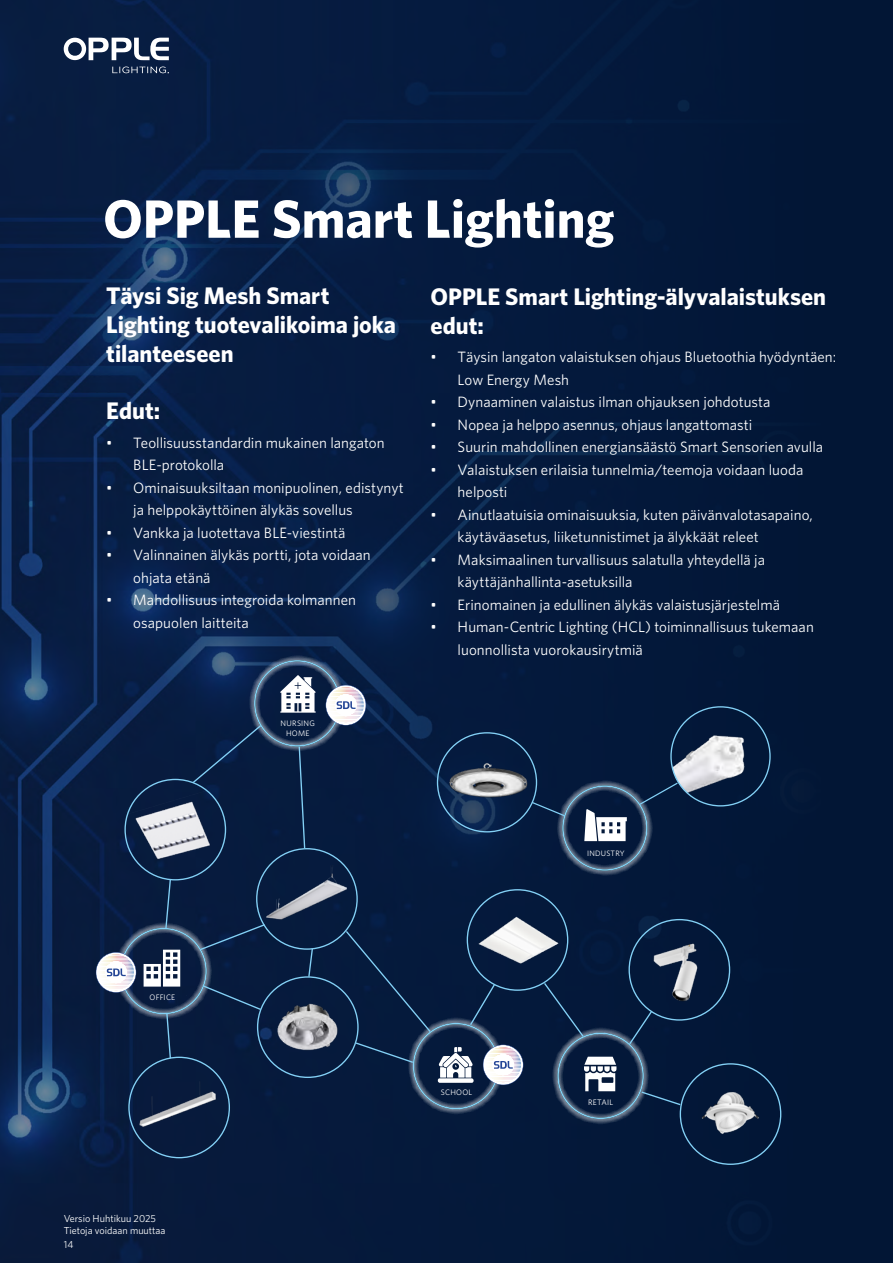
<style>
.page{position:relative;width:893px;height:1263px;background:#fff}
.page>*{position:absolute;margin:0;border:0;box-sizing:border-box;transform-origin:0 0}
.t1{font:700 54px "Whitney";color:#fff}
.t2{font:700 24px/28.8px "Whitney";letter-spacing:-.005em;color:#fff}
.t3{font:15px/22.5px "Whitney";color:#fff}
.t4{font:10.2px/12.1px "Whitney";color:#fff}
.t5{font:7.95px/9.4px "Whitney";letter-spacing:.03em;color:#fff;text-align:center}
.t6{font:7.8px "Whitney";letter-spacing:.03em;color:#fff}
</style>
<div class="page">
<img style="left:0;top:0;width:893px;height:1263px">
<svg style="left:63px;top:37px;width:106px;height:36px"></svg>
<img style="left:671px;top:724px;width:98px;height:82px">
<img style="left:437px;top:743px;width:99px;height:66px">
<div style="left:556px;top:780px;width:97px;height:96px;background:#fff;opacity:.91"></div>
<svg style="left:584px;top:809px;width:43px;height:32px"></svg>
<img style="left:125px;top:784px;width:100px;height:96px">
<img style="left:467px;top:900px;width:101px;height:79px">
<img style="left:257px;top:859px;width:100px;height:79px">
<img style="left:136px;top:1072px;width:83px;height:66px">
<img style="left:258px;top:988px;width:100px;height:84px">
<img style="left:680px;top:1074px;width:101px;height:79px">
<img style="left:629px;top:937px;width:101px;height:78px">
<div style="left:408px;top:1018px;width:97px;height:97px;background:#fff;opacity:.91"></div>
<div style="left:413px;top:1023px;width:86px;height:86px;border:2px solid #83d0f5;border-radius:50%"></div>
<svg style="left:438px;top:1047px;width:36px;height:36px"></svg>
<div style="left:115px;top:923px;width:97px;height:97px;background:#fff;opacity:.91"></div>
<div style="left:120px;top:928px;width:87px;height:86px;border:2px solid #83d0f5;border-radius:50%"></div>
<svg style="left:144px;top:950px;width:36px;height:36px"></svg>
<div style="left:552px;top:1027px;width:97px;height:98px;background:#fff;opacity:.91"></div>
<div style="left:557px;top:1032px;width:87px;height:87px;border:2px solid #83d0f5;border-radius:50%"></div>
<svg style="left:584px;top:1057px;width:33px;height:34px"></svg>
<svg style="left:164px;top:878px;width:8px;height:52px"></svg>
<svg style="left:198px;top:923px;width:68px;height:28px;background:#0f264a"></svg>
<svg style="left:201px;top:984px;width:62px;height:27px;background:#11274a"></svg>
<svg style="left:165px;top:1012px;width:7px;height:48px"></svg>
<svg style="left:640px;top:1090px;width:42px;height:16px"></svg>
<svg style="left:543px;top:981px;width:42px;height:57px;background:#0a2142"></svg>
<svg style="left:628px;top:1010px;width:25px;height:36px"></svg>
<svg style="left:469px;top:982px;width:27px;height:44px"></svg>
<div style="left:344px;top:929px;width:88px;height:104px;background:#051a3c"></div>
<svg style="left:354px;top:1041px;width:60px;height:23px"></svg>
<div style="left:249px;top:655px;width:97px;height:97px;background:#fff;opacity:.91"></div>
<div style="left:254px;top:660px;width:87px;height:87px;border:2px solid #83d0f5;border-radius:50%"></div>
<svg style="left:280px;top:675px;width:36px;height:38px"></svg>
<svg style="left:191px;top:724px;width:72px;height:60px;background:#0b2246"></svg>
<svg style="left:298px;top:745px;width:8px;height:104px"></svg>
<svg style="left:307px;top:947px;width:7px;height:31px"></svg>
<svg style="left:530px;top:801px;width:36px;height:16px"></svg>
<svg style="left:638px;top:781px;width:41px;height:25px"></svg>
<svg style="left:326px;top:685px;width:40px;height:40px"></svg>
<svg style="left:483px;top:1044px;width:40px;height:41px"></svg>
<svg style="left:96px;top:952px;width:40px;height:41px"></svg>
<h1 class="t1" style="left:103px;top:183px;width:513px">OPPLE Smart Lighting</h1>
<h2 class="t2" style="left:431px;top:281px;width:397px">OPPLE Smart Lighting-älyvalaistuksen edut:</h2>
<p class="t3" style="left:458px;top:345px;width:380px;text-indent:-27px">• Täysin langaton valaistuksen ohjaus Bluetoothia hyödyntäen:<br>Low Energy Mesh</p>
<p class="t3" style="left:431px;top:390px;width:341px">• Dynaaminen valaistus ilman ohjauksen johdotusta</p>
<p class="t3" style="left:431px;top:413px;width:323px">• Nopea ja helppo asennus, ohjaus langattomasti</p>
<p class="t3" style="left:431px;top:435px;width:394px">• Suurin mahdollinen energiansäästö Smart Sensorien avulla</p>
<p class="t3" style="left:458px;top:458px;width:347px;text-indent:-27px">• Valaistuksen erilaisia tunnelmia/teemoja voidaan luoda helposti</p>
<p class="t3" style="left:458px;top:503px;width:357px;text-indent:-27px">• Ainutlaatuisia ominaisuuksia, kuten päivänvalotasapaino, käytäväasetus, liiketunnistimet ja älykkäät releet</p>
<p class="t3" style="left:458px;top:548px;width:309px;text-indent:-27px">• Maksimaalinen turvallisuus salatulla yhteydellä ja käyttäjänhallinta-asetuksilla</p>
<p class="t3" style="left:431px;top:593px;width:351px">• Erinomainen ja edullinen älykäs valaistusjärjestelmä</p>
<p class="t3" style="left:458px;top:615px;width:358px;text-indent:-27px">• Human-Centric Lighting (HCL) toiminnallisuus tukemaan luonnollista vuorokausirytmiä</p>
<h2 class="t2" style="left:106px;top:281px;width:291px">Täysi Sig Mesh Smart<br>Lighting tuotevalikoima joka tilanteeseen</h2>
<h2 class="t2" style="left:106px;top:396px;width:56px">Edut:</h2>
<p class="t3" style="left:133px;top:431px;width:253px;text-indent:-27px">• Teollisuusstandardin mukainen langaton<br>BLE-protokolla</p>
<p class="t3" style="left:133px;top:476px;width:272px;text-indent:-27px">• Ominaisuuksiltaan monipuolinen, edistynyt ja helppokäyttöinen älykäs sovellus</p>
<p class="t3" style="left:106px;top:521px;width:241px">• Vankka ja luotettava BLE-viestintä</p>
<p class="t3" style="left:133px;top:543px;width:239px;text-indent:-27px">• Valinnainen älykäs portti, jota voidaan ohjata etänä</p>
<p class="t3" style="left:133px;top:588px;width:224px;text-indent:-27px">• Mahdollisuus integroida kolmannen osapuolen laitteita</p>
<p class="t5" style="left:150px;top:992px;width:27px">OFFICE</p>
<p class="t4" style="left:64px;top:1212px;width:103px">Versio Huhtikuu 2025<br>Tietoja voidaan muuttaa</p>
<p class="t4" style="left:64px;top:1238px;width:11px">14</p>
<p class="t5" style="left:281px;top:719px;width:36px">NURSING<br>HOME</p>
<p class="t5" style="left:441px;top:1087px;width:33px">SCHOOL</p>
<p class="t6" style="left:587px;top:848px;width:39px">INDUSTRY</p>
<p class="t5" style="left:588px;top:1097px;width:27px">RETAIL</p>
</div>
